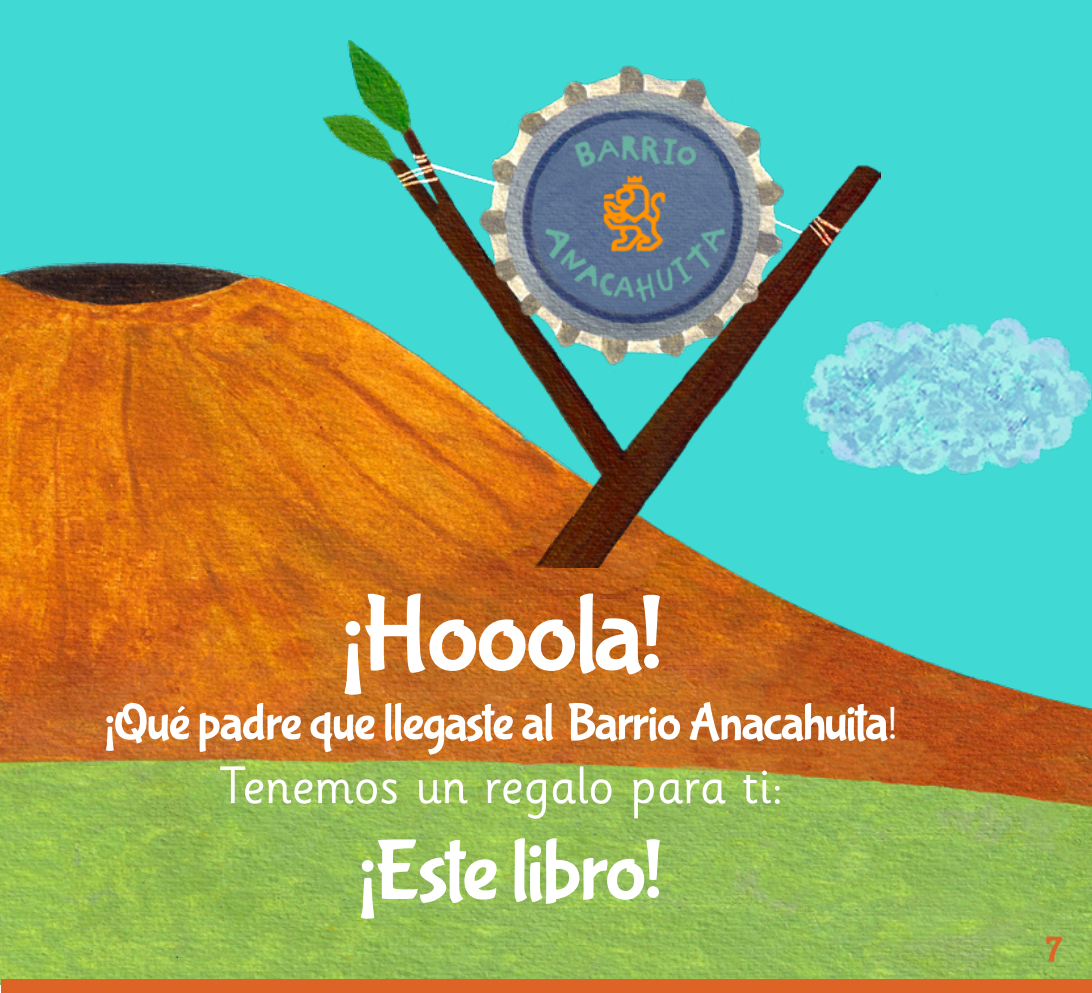
<style>
.page{position:relative;width:1092px;height:993px;background:#fff}
.page>*{position:absolute;margin:0;border:0;box-sizing:border-box;transform-origin:0 0}
.t1{font:110.08px "Bubblegum Sans";letter-spacing:-.035em;color:#fff}
.t2{font:87.5px "Bubblegum Sans";letter-spacing:-.035em;color:#fff}
.t3{font:52.5px "Sassoon Infant Std";color:#fff}
.t4{font:52.15px "Bubblegum Sans";letter-spacing:-.035em;color:#fff}
.t5{font:35px "Bubblegum Sans";color:#e16325}
.s1{font-family:"Sassoon Infant Std";font-size:44.45px}
</style>
<div class="page">
<div style="left:0;top:0;width:1091px;height:982px;background:#40d9d4"></div>
<img style="left:0;top:262px;width:1091px;height:721px">
<img style="left:319px;top:40px;width:561px;height:527px">
<img style="left:801px;top:289px;width:288px;height:212px">
<div style="left:2px;top:979px;width:1089px;height:13px;background:#de6326"></div>
<h1 class="t1" style="left:341px;top:574px;width:324px">¡Hooola!</h1>
<p class="t4" style="left:104px;top:693px;width:795px">¡Qué padre que llegaste al Barrio Anacahuita<span class="s1">!</span></p>
<p class="t3" style="left:219px;top:753px;width:566px">Tenemos un regalo para ti:</p>
<h2 class="t2" style="left:358px;top:822px;width:306px">¡Este libro!</h2>
<p class="t5" style="left:1045px;top:929px;width:19px">7</p>
</div>
